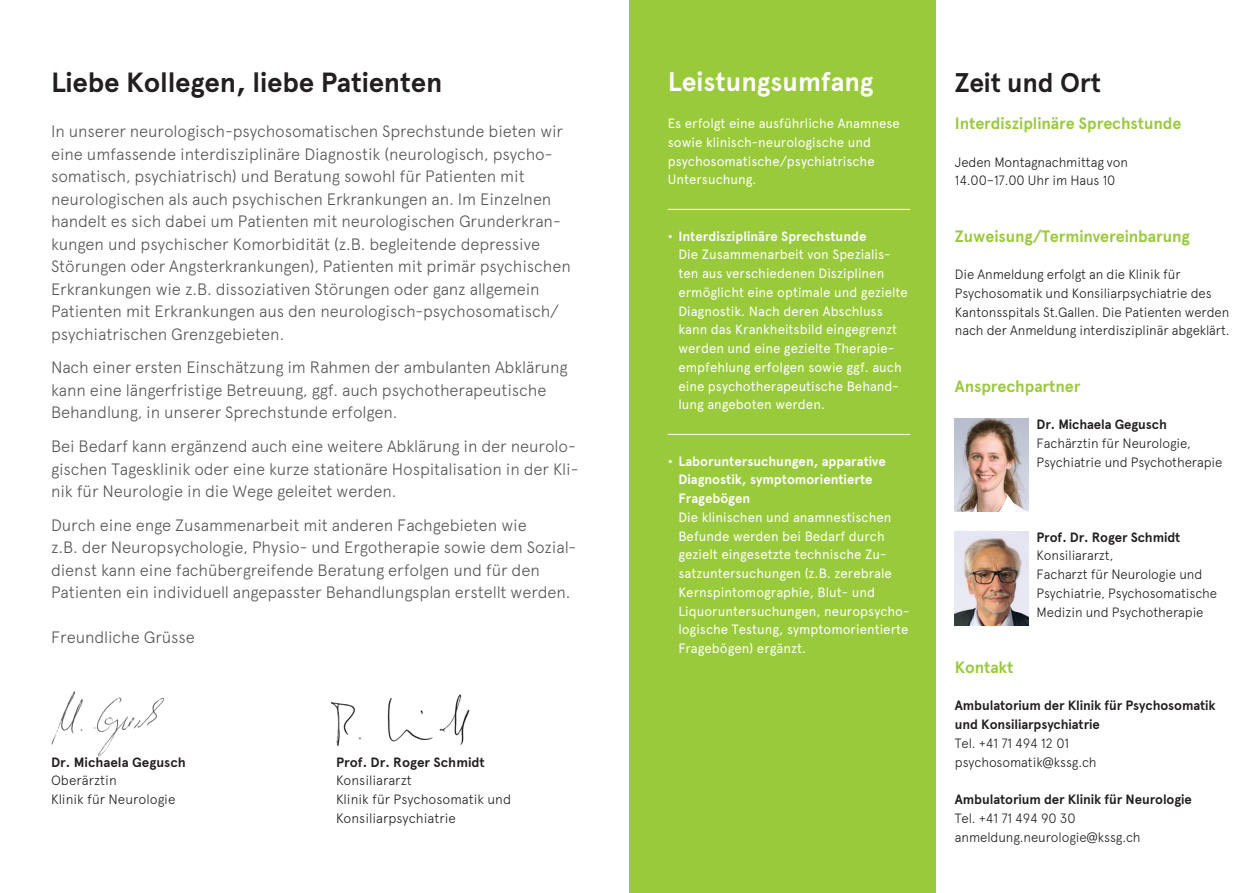
<style>
.page{position:relative;width:1259px;height:893px;background:#fff}
.page>*{position:absolute;margin:0;border:0;box-sizing:border-box;transform-origin:0 0}
.t1{font:700 27.75px "Apercu";letter-spacing:-.005em;color:#231f20}
.t2{font:700 27px "Apercu";color:#fff}
.t3{font:700 27px "Apercu";letter-spacing:-.005em;color:#231f20}
.t4{font:300 16.5px/22.5px "Apercu";letter-spacing:-.005em;color:#57585a}
.t5{font:700 16.5px "Apercu";letter-spacing:-.005em;color:#99ca3b}
.t6{font:13.5px/18.8px "Apercu";color:#fff}
.t7{font:300 13.5px/18.8px "Apercu";letter-spacing:-.005em;color:#231f20}
.t8{font:700 13.5px/18.8px "Apercu";letter-spacing:-.005em;color:#231f20}
.t9{font:700 13.5px/18.8px "Apercu";color:#fff}
</style>
<div class="page">
<img style="left:51px;top:691px;width:114px;height:66px">
<div style="left:629px;top:0;width:306px;height:893px;background:#99ca3b"></div>
<hr style="left:668px;top:209px;width:242px;height:1px;background:#fff">
<hr style="left:668px;top:434px;width:242px;height:1px;background:#fff">
<img style="left:955px;top:418px;width:73px;height:94px">
<img style="left:955px;top:532px;width:73px;height:94px">
<img style="left:332px;top:694px;width:138px;height:52px">
<h1 class="t1" style="left:51px;top:66px;width:393px">Liebe Kollegen, liebe Patienten</h1>
<p class="t4" style="left:51px;top:120px;width:521px">In unserer neurologisch-psychosomatischen Sprechstunde bieten wir eine umfassende interdisziplinäre Diagnostik (neurologisch, psycho&shy;somatisch, psychiatrisch) und Beratung sowohl für Patienten mit neurologischen als auch psychischen Erkrankungen an. Im Einzelnen handelt es sich dabei um Patienten mit neurologischen Grunderkran&shy;kungen und psychischer Komorbidität (z.B. begleitende depressive Störungen oder Angsterkrankungen), Patienten mit primär psychischen Erkrankungen wie z.B. dissoziativen Störungen oder ganz allgemein Patienten mit Erkrankungen aus den neurologisch-psychosomatisch/ psychiatrischen Grenzgebieten.</p>
<p class="t4" style="left:51px;top:356px;width:518px">Nach einer ersten Einschätzung im Rahmen der ambulanten Abklärung kann eine längerfristige Betreuung, ggf. auch psychotherapeutische<br>Behandlung, in unserer Sprechstunde erfolgen.</p>
<p class="t4" style="left:51px;top:435px;width:529px">Bei Bedarf kann ergänzend auch eine weitere Abklärung in der neurolo&shy;gischen Tagesklinik oder eine kurze stationäre Hospitalisation in der Kli&shy;nik für Neurologie in die Wege geleitet werden.</p>
<p class="t4" style="left:51px;top:514px;width:527px">Durch eine enge Zusammenarbeit mit anderen Fachgebieten wie<br>z.B. der Neuropsychologie, Physio- und Ergotherapie sowie dem Sozial&shy;dienst kann eine fachübergreifende Beratung erfolgen und für den Patienten ein individuell angepasster Behandlungsplan erstellt werden.</p>
<p class="t4" style="left:51px;top:626px;width:145px">Freundliche Grüsse</p>
<p class="t8" style="left:51px;top:752px;width:136px">Dr. Michaela Gegusch</p>
<p class="t7" style="left:51px;top:771px;width:126px">Oberärztin<br>Klinik für Neurologie</p>
<p class="t8" style="left:336px;top:752px;width:150px">Prof. Dr. Roger Schmidt</p>
<p class="t7" style="left:336px;top:771px;width:177px">Konsiliararzt<br>Klinik für Psychosomatik und<br>Konsiliarpsychiatrie</p>
<h2 class="t2" style="left:668px;top:65px;width:207px">Leistungsumfang</h2>
<p class="t6" style="left:668px;top:114px;width:234px">Es erfolgt eine ausführliche Anamnese sowie klinisch-neurologische und psychosomatische/psychiatrische<br>Untersuchung.</p>
<p class="t9" style="left:668px;top:227px;width:200px">• Interdisziplinäre Sprechstunde</p>
<p class="t6" style="left:678px;top:245px;width:231px">Die Zusammenarbeit von Spezialis&shy;ten aus verschiedenen Disziplinen ermöglicht eine optimale und gezielte Diagnostik. Nach deren Abschluss kann das Krankheitsbild eingegrenzt werden und eine gezielte Therapie&shy;empfehlung erfolgen sowie ggf. auch eine psychotherapeutische Behand&shy;lung angeboten werden.</p>
<p class="t9" style="left:678px;top:452px;width:209px;text-indent:-11px">• Laboruntersuchungen, apparative<br>Diagnostik, symptomorientierte<br>Fragebögen</p>
<p class="t6" style="left:678px;top:508px;width:233px">Die klinischen und anamnestischen Befunde werden bei Bedarf durch gezielt eingesetzte technische Zu&shy;satzuntersuchungen (z.B. zerebrale Kernspintomographie, Blut- und Liquoruntersuchungen, neuropsycho&shy;logische Testung, symptomorientierte Fragebögen) ergänzt.</p>
<h2 class="t3" style="left:955px;top:66px;width:148px">Zeit und Ort</h2>
<p class="t5" style="left:955px;top:113px;width:228px">Interdisziplinäre Sprechstunde</p>
<p class="t7" style="left:955px;top:152px;width:175px">Jeden Montagnachmittag von<br>14.00–17.00 Uhr im Haus 10</p>
<p class="t5" style="left:955px;top:226px;width:236px">Zuweisung/Terminvereinbarung</p>
<p class="t7" style="left:955px;top:265px;width:276px">Die Anmeldung erfolgt an die Klinik für Psychosomatik und Konsiliarpsychiatrie des Kantonsspitals St.Gallen. Die Patienten werden nach der Anmeldung interdisziplinär abgeklärt.</p>
<p class="t5" style="left:955px;top:376px;width:127px">Ansprechpartner</p>
<p class="t8" style="left:1036px;top:415px;width:132px">Dr. Michaela Gegusch</p>
<p class="t7" style="left:1036px;top:433px;width:187px">Fachärztin für Neurologie,<br>Psychiatrie und Psychotherapie</p>
<p class="t8" style="left:1036px;top:527px;width:145px">Prof. Dr. Roger Schmidt</p>
<p class="t7" style="left:1036px;top:546px;width:182px">Konsiliararzt,<br>Facharzt für Neurologie und<br>Psychiatrie, Psychosomatische<br>Medizin und Psychotherapie</p>
<p class="t5" style="left:955px;top:657px;width:60px">Kontakt</p>
<p class="t8" style="left:955px;top:696px;width:262px">Ambulatorium der Klinik für Psychosomatik und Konsiliarpsychiatrie</p>
<p class="t7" style="left:955px;top:733px;width:143px">Tel. +41 71 494 12 01 psychosomatik@kssg.ch</p>
<p class="t8" style="left:955px;top:790px;width:238px">Ambulatorium der Klinik für Neurologie</p>
<p class="t7" style="left:955px;top:808px;width:187px">Tel. +41 71 494 90 30 anmeldung.neurologie@kssg.ch</p>
</div>
